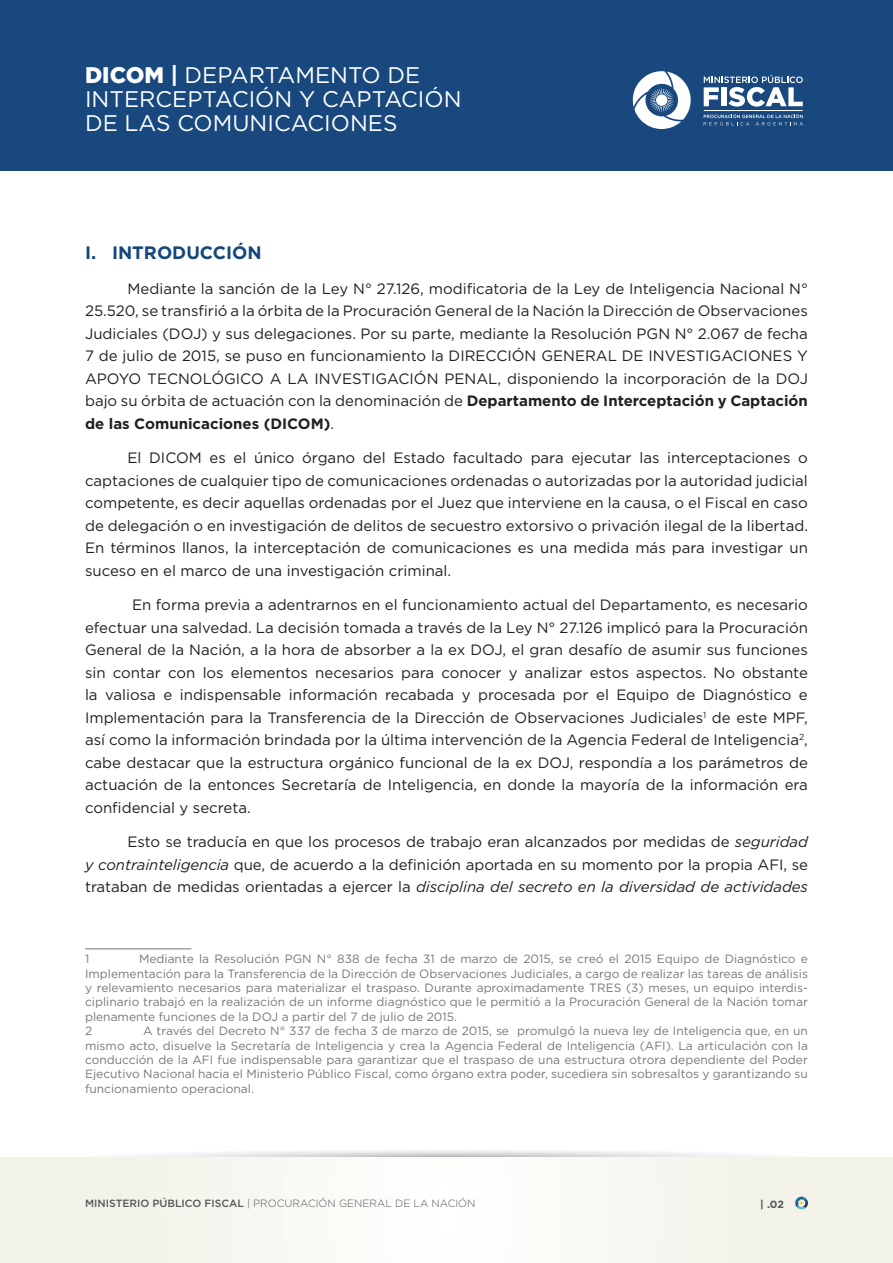
<style>
.page{position:relative;width:893px;height:1263px;background:#fff}
.page>*{position:absolute;margin:0;border:0;box-sizing:border-box;transform-origin:0 0}
.t1{font:22.65px/24.2px "Gotham";color:#fff}
.t2{font:700 18px "Gotham";color:#14457c}
.t3{font:15px/22.5px "Gotham";color:#231f20;text-align:justify}
.t4{font:12px/14.4px "Gotham";color:#76787b}
.t5{font:300 10.5px "Gotham";color:#545758}
.t6{font:700 10.5px "Gotham";color:#555859}
.s1{font-weight:900}
.s2{font-weight:700}
.s3{font-style:italic}
.s4{font-weight:500}
</style>
<div class="page">
<div style="left:0;top:0;width:893px;height:170px;background:#18487d"></div>
<svg style="left:633px;top:71px;width:58px;height:58px"></svg>
<div style="left:656px;top:94px;width:11px;height:12px;background:#fff;border-radius:50%"></div>
<hr style="left:704px;top:110px;width:99px;height:1px;background:#fff">
<svg style="left:704px;top:114px;width:99px;height:11px"></svg>
<svg style="left:704px;top:75px;width:99px;height:32px"></svg>
<svg style="left:87px;top:1151px;width:719px;height:7px"></svg>
<div style="left:0;top:1158px;width:893px;height:105px;background:linear-gradient(to right,#f7f7f1,#f7f7f1)"></div>
<svg style="left:795px;top:1197px;width:13px;height:12px"></svg>
<hr style="left:85px;top:948px;width:106px;height:1px;background:#76787b">
<h1 class="t1" style="left:85px;top:62px;width:378px"><span class="s1">DICOM</span> <span class="s2">|</span> DEPARTAMENTO DE<br>INTERCEPTACIÓN Y CAPTACIÓN<br>DE LAS COMUNICACIONES</h1>
<p class="t2" style="left:85px;top:241px;width:178px">I. INTRODUCCIÓN</p>
<p class="t3" style="left:85px;top:277px;width:724px;text-indent:43px">Mediante la sanción de la Ley N° 27.126, modificatoria de la Ley de Inteligencia Nacional N° 25.520, se transfirió a la órbita de la Procuración General de la Nación la Dirección de Observaciones Judiciales (DOJ) y sus delegaciones. Por su parte, mediante la Resolución PGN N° 2.067 de fecha 7 de julio de 2015, se puso en funcionamiento la DIRECCIÓN GENERAL DE INVESTIGACIONES Y APOYO TECNOLÓGICO A LA INVESTIGACIÓN PENAL, disponiendo la incorporación de la DOJ bajo su órbita de actuación con la denominación de <span class="s2">Departamento de Interceptación y Captación de las Comunicaciones (DICOM)</span>.</p>
<p class="t3" style="left:85px;top:446px;width:724px;text-indent:43px">El DICOM es el único órgano del Estado facultado para ejecutar las interceptaciones o captaciones de cualquier tipo de comunicaciones ordenadas o autorizadas por la autoridad judicial competente, es decir aquellas ordenadas por el Juez que interviene en la causa, o el Fiscal en caso de delegación o en investigación de delitos de secuestro extorsivo o privación ilegal de la libertad.<br>En términos llanos, la interceptación de comunicaciones es una medida más para investigar un suceso en el marco de una investigación criminal.</p>
<p class="t3" style="left:85px;top:593px;width:724px;text-indent:47px">En forma previa a adentrarnos en el funcionamiento actual del Departamento, es necesario efectuar una salvedad. La decisión tomada a través de la Ley N° 27.126 implicó para la Procuración General de la Nación, a la hora de absorber a la ex DOJ, el gran desafío de asumir sus funciones sin contar con los elementos necesarios para conocer y analizar estos aspectos. No obstante la valiosa e indispensable información recabada y procesada por el Equipo de Diagnóstico e Implementación para la Transferencia de la Dirección de Observaciones Judiciales<sup>1</sup> de este MPF, así como la información brindada por la última intervención de la Agencia Federal de Inteligencia<sup>2</sup>, cabe destacar que la estructura orgánico funcional de la ex DOJ, respondía a los parámetros de actuación de la entonces Secretaría de Inteligencia, en donde la mayoría de la información era confidencial y secreta.</p>
<p class="t3" style="left:85px;top:830px;width:724px;text-indent:43px">Esto se traducía en que los procesos de trabajo eran alcanzados por medidas de <span class="s3">seguridad y contrainteligencia</span> que, de acuerdo a la definición aportada en su momento por la propia AFI, se trataban de medidas orientadas a ejercer la <span class="s3">disciplina del secreto en la diversidad de actividades</span></p>
<p class="t4" style="left:85px;top:951px;width:724px;text-indent:54px">Mediante la Resolución PGN N° 838 de fecha 31 de marzo de 2015, se creó el 2015 Equipo de Diagnóstico e Implementación para la Transferencia de la Dirección de Observaciones Judiciales, a cargo de realizar las tareas de análisis y relevamiento necesarios para materializar el traspaso. Durante aproximadamente TRES (3) meses, un equipo interdis&shy;ciplinario trabajó en la realización de un informe diagnóstico que le permitió a la Procuración General de la Nación tomar plenamente funciones de la DOJ a partir del 7 de julio de 2015.<br>2</p>
<p class="t4" style="left:85px;top:951px;width:6px">1</p>
<p class="t4" style="left:85px;top:1023px;width:724px;text-align:justify;text-indent:58px">A través del Decreto N° 337 de fecha 3 de marzo de 2015, se promulgó la nueva ley de Inteligencia que, en un mismo acto, disuelve la Secretaría de Inteligencia y crea la Agencia Federal de Inteligencia (AFI). La articulación con la conducción de la AFI fue indispensable para garantizar que el traspaso de una estructura otrora dependiente del Poder Ejecutivo Nacional hacia el Ministerio Público Fiscal, como órgano extra poder, sucediera sin sobresaltos y garantizando su funcionamiento operacional.</p>
<p class="t5" style="left:85px;top:1197px;width:392px"><span class="s4">MINISTERIO PÚBLICO FISCAL</span> | PROCURACIÓN GENERAL DE LA NACIÓN</p>
<p class="t6" style="left:760px;top:1197px;width:25px">| .02</p>
</div>
